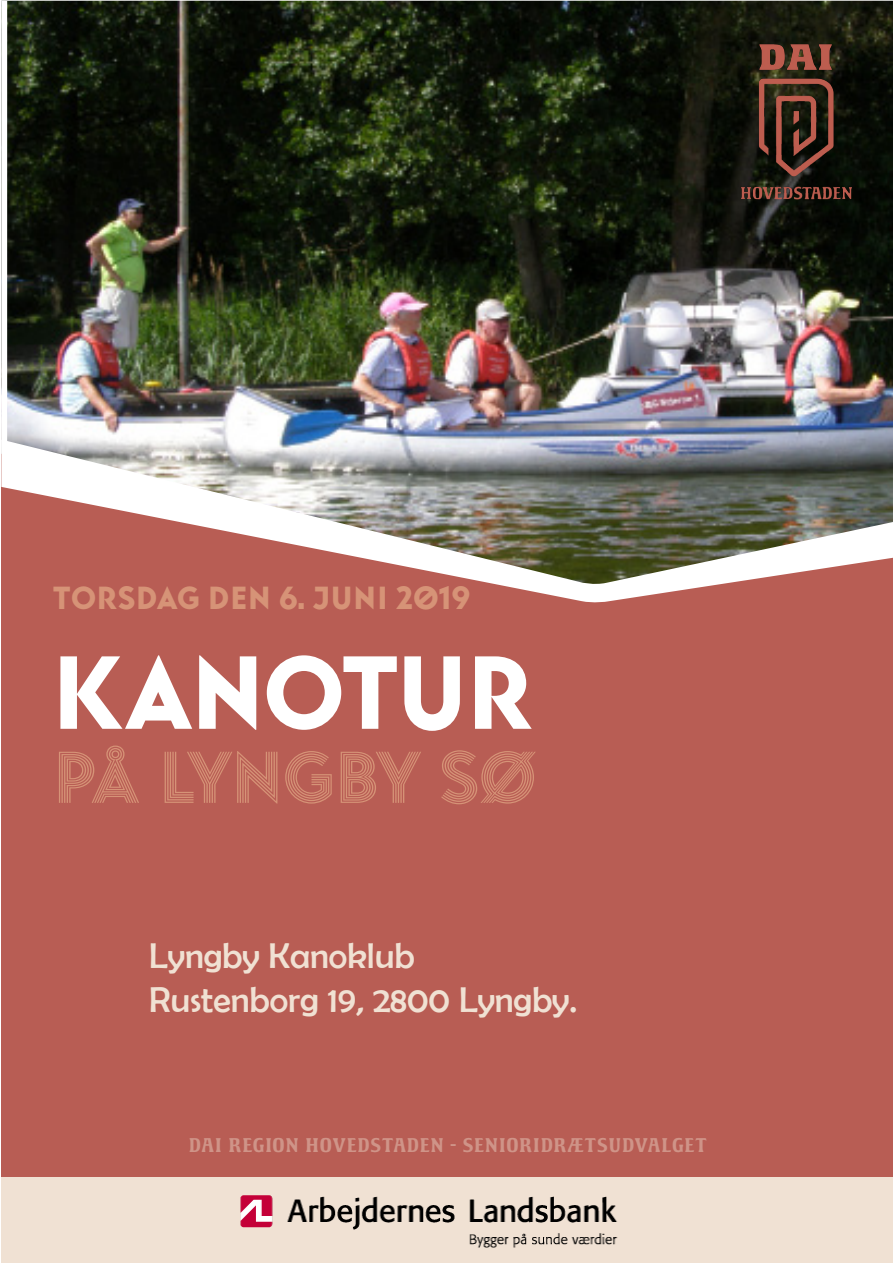
<style>
.page{position:relative;width:893px;height:1263px;background:#fff}
.page>*{position:absolute;margin:0;border:0;box-sizing:border-box;transform-origin:0 0}
.t1{font:102px "Baro";letter-spacing:-.035em;color:#fff}
.t2{font:72px "Baro Strip";letter-spacing:-.025em;color:#d69377}
.t3{font:36px/43.2px "Berlin Sans FB";color:#f0e1d3}
.t4{font:31.5px "Baro";color:#d69377}
.t5{font:21px "Elephant";letter-spacing:.015em;color:#cf9488}
</style>
<div class="page">
<div style="left:1px;top:364px;width:892px;height:899px;background:#b85d54"></div>
<img style="left:1px;top:1px;width:892px;height:439px">
<img style="left:739px;top:41px;width:116px;height:163px">
<img style="left:1px;top:440px;width:892px;height:163px">
<div style="left:1px;top:1178px;width:892px;height:85px;background:#f0e1d3"></div>
<img style="left:240px;top:1195px;width:378px;height:53px">
<p class="t4" style="left:52px;top:579px;width:419px">TORSDAG DEN 6. JUNI 2019</p>
<p class="t1" style="left:50px;top:632px;width:485px">KANOTUR</p>
<p class="t2" style="left:52px;top:735px;width:488px">på lyngby sø</p>
<p class="t3" style="left:149px;top:934px;width:429px">Lyngby Kanoklub<br>Rustenborg 19, 2800 Lyngby.</p>
<p class="t5" style="left:189px;top:1134px;width:520px">DAI REGION HOVEDSTADEN - SENIORIDRÆTSUDVALGET</p>
</div>
